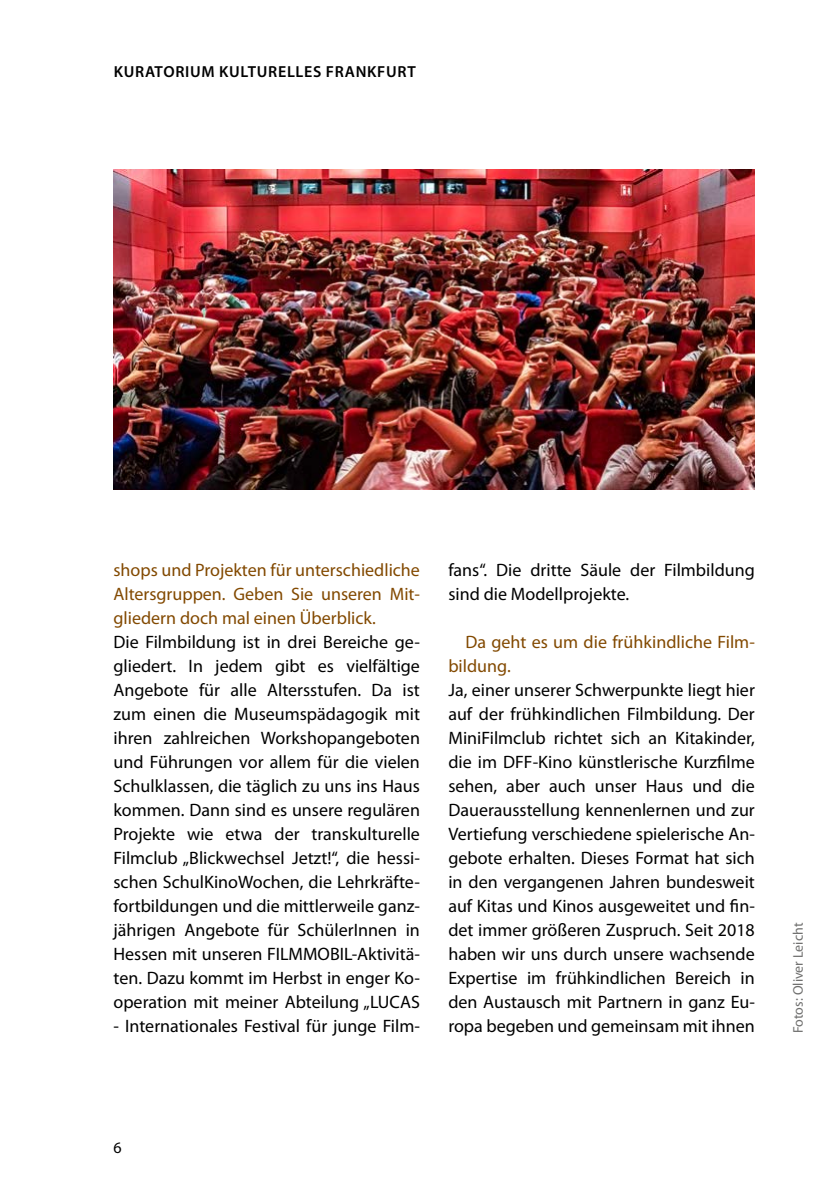
<style>
.page{position:relative;width:840px;height:1191px;background:#fff}
.page>*{position:absolute;margin:0;border:0;box-sizing:border-box;transform-origin:0 0}
.t1{font:18px/24px "Myriad Pro";color:#000;text-align:justify}
.t2{font:18px/24px "Myriad Pro";color:#824900;text-align:justify}
.t3{font:600 16px "Myriad Pro";letter-spacing:.045em;color:#000}
.t4{font:16px "Myriad Pro";color:#000}
.t5{font:14px "Myriad Pro";color:#6f6f6e}
</style>
<div class="page">
<img style="left:113px;top:170px;width:641px;height:319px">
<p class="t3" style="left:114px;top:61px;width:303px">KURATORIUM KULTURELLES FRANKFURT</p>
<p class="t2" style="left:113px;top:558px;width:308px">shops und Projekten für unterschiedliche Altersgruppen. Geben Sie unseren Mit&shy;gliedern doch mal einen Überblick.</p>
<p class="t1" style="left:113px;top:630px;width:308px">Die Filmbildung ist in drei Bereiche ge&shy;gliedert. In jedem gibt es vielfältige Angebote für alle Altersstufen. Da ist zum einen die Museumspädagogik mit ihren zahlreichen Workshopangeboten und Führungen vor allem für die vielen Schulklassen, die täglich zu uns ins Haus kommen. Dann sind es unsere regulären Projekte wie etwa der transkulturelle Filmclub „Blickwechsel Jetzt!“, die hessi&shy;schen SchulKinoWochen, die Lehrkräfte&shy;fortbildungen und die mittlerweile ganz&shy;jährigen Angebote für SchülerInnen in Hessen mit unseren FILMMOBIL-Aktivitä&shy;ten. Dazu kommt im Herbst in enger Ko&shy;operation mit meiner Abteilung „LUCAS</p>
<p class="t1" style="left:113px;top:1014px;width:308px">- Internationales Festival für junge Film-</p>
<p class="t1" style="left:448px;top:558px;width:308px">fans“. Die dritte Säule der Filmbildung sind die Modellprojekte.</p>
<p class="t2" style="left:448px;top:630px;width:308px;text-indent:17px">Da geht es um die frühkindliche Film&shy;bildung.</p>
<p class="t1" style="left:448px;top:678px;width:308px">Ja, einer unserer Schwerpunkte liegt hier auf der frühkindlichen Filmbildung. Der MiniFilmclub richtet sich an Kitakinder, die im DFF-Kino künstlerische Kurzfilme sehen, aber auch unser Haus und die Dauerausstellung kennenlernen und zur Vertiefung verschiedene spielerische An&shy;gebote erhalten. Dieses Format hat sich in den vergangenen Jahren bundesweit auf Kitas und Kinos ausgeweitet und fin&shy;det immer größeren Zuspruch. Seit 2018 haben wir uns durch unsere wachsende Expertise im frühkindlichen Bereich in den Austausch mit Partnern in ganz Eu&shy;ropa begeben und gemeinsam mit ihnen</p>
<p class="t5" style="left:789px;top:1033px;width:112px;rotate:-90deg">Fotos: Oliver Leicht</p>
<p class="t4" style="left:113px;top:1137px;width:10px">6</p>
</div>
